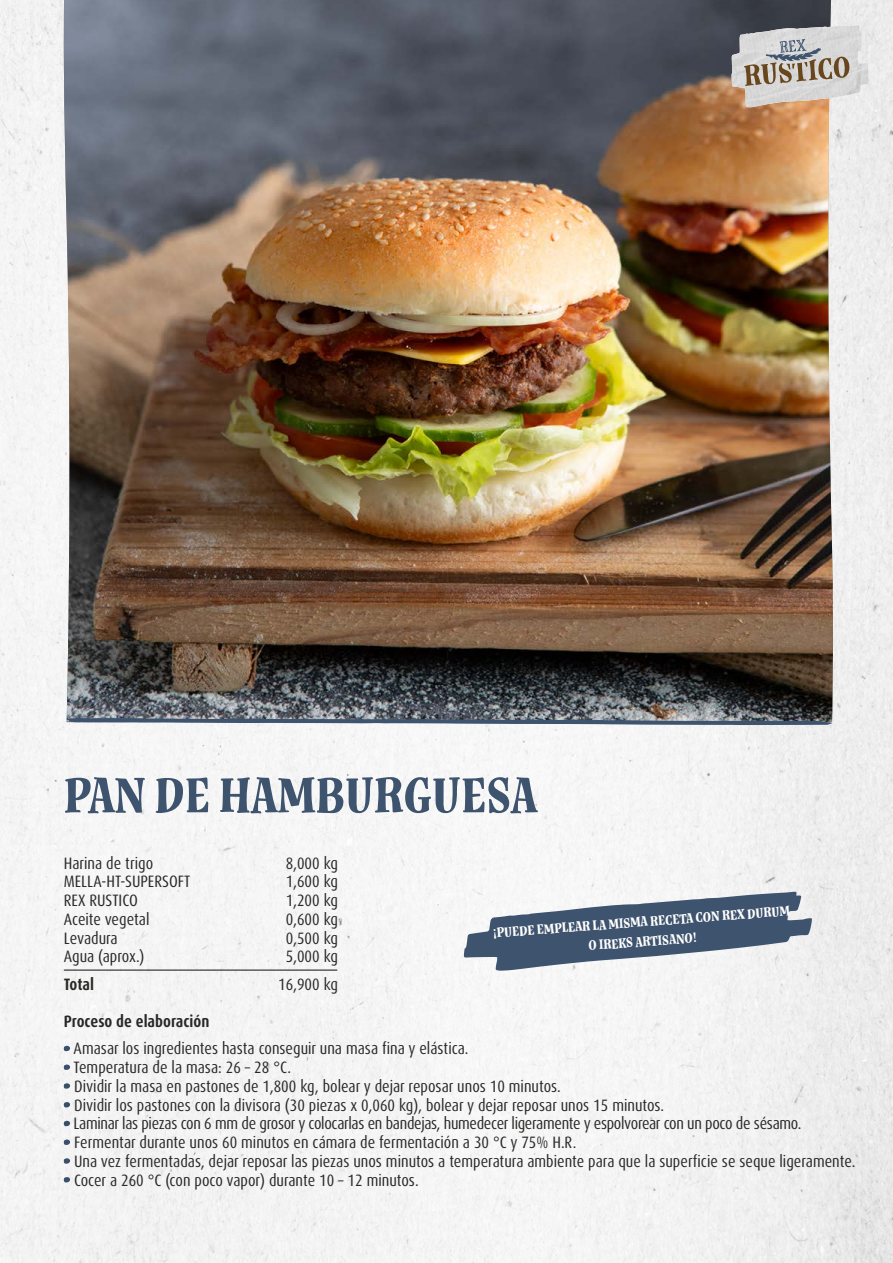
<style>
.page{position:relative;width:893px;height:1263px;background:#fff}
.page>*{position:absolute;margin:0;border:0;box-sizing:border-box;transform-origin:0 0}
.t1{font:60px "Limon Bold Marker";color:#3e536e}
.t2{font:condensed 16.5px/18.8px "Dax Pro";color:#282827}
.t3{font:16.5px/19.8px "Limon Bold Marker";color:#fff;text-align:center}
.t4{font:700 condensed 16.5px "Dax Pro";color:#282827}
</style>
<div class="page">
<img style="left:0;top:0;width:893px;height:1263px">
<hr style="left:64px;top:969px;width:273px;height:2px;background:#282827">
<img style="left:63px;top:0;width:771px;height:722px">
<svg style="left:66px;top:718px;width:766px;height:7px;background:#707d8d"></svg>
<svg style="left:64px;top:1046px;width:6px;height:5px"></svg>
<svg style="left:64px;top:1064px;width:6px;height:6px"></svg>
<svg style="left:64px;top:1083px;width:6px;height:6px"></svg>
<svg style="left:64px;top:1102px;width:6px;height:6px"></svg>
<svg style="left:64px;top:1121px;width:6px;height:5px"></svg>
<svg style="left:64px;top:1139px;width:6px;height:6px"></svg>
<svg style="left:64px;top:1158px;width:6px;height:6px"></svg>
<svg style="left:64px;top:1177px;width:6px;height:6px"></svg>
<svg style="left:464px;top:891px;width:348px;height:80px"></svg>
<svg style="left:732px;top:19px;width:136px;height:88px;background:#bab5b1"></svg>
<h1 class="t1" style="left:64px;top:761px;width:475px">PAN DE HAMBURGUESA</h1>
<p class="t2" style="left:64px;top:854px;width:91px">Harina de trigo</p>
<p class="t2" style="left:286px;top:854px;width:54px">8,000 kg</p>
<p class="t2" style="left:64px;top:872px;width:128px">MELLA-HT-SUPERSOFT</p>
<p class="t2" style="left:286px;top:872px;width:54px">1,600 kg</p>
<p class="t2" style="left:64px;top:891px;width:76px">REX RUSTICO</p>
<p class="t2" style="left:286px;top:891px;width:54px">1,200 kg</p>
<p class="t2" style="left:64px;top:910px;width:87px">Aceite vegetal</p>
<p class="t2" style="left:286px;top:910px;width:54px">0,600 kg</p>
<p class="t2" style="left:64px;top:928px;width:55px">Levadura</p>
<p class="t2" style="left:286px;top:928px;width:54px">0,500 kg</p>
<p class="t2" style="left:64px;top:947px;width:82px">Agua (aprox.)</p>
<p class="t2" style="left:286px;top:947px;width:54px">5,000 kg</p>
<p class="t4" style="left:64px;top:973px;width:32px">Total</p>
<p class="t2" style="left:278px;top:974px;width:61px">16,900 kg</p>
<p class="t4" style="left:64px;top:1011px;width:147px">Proceso de elaboración</p>
<p class="t2" style="left:73px;top:1039px;width:783px">Amasar los ingredientes hasta conseguir una masa fina y elástica.<br>Temperatura de la masa: 26 – 28 °C.<br>Dividir la masa en pastones de 1,800 kg, bolear y dejar reposar unos 10 minutos.<br>Dividir los pastones con la divisora (30 piezas x 0,060 kg), bolear y dejar reposar unos 15 minutos.<br>Laminar las piezas con 6 mm de grosor y colocarlas en bandejas, humedecer ligeramente y espolvorear con un poco de sésamo.<br>Fermentar durante unos 60 minutos en cámara de fermentación a 30 °C y 75% H.R.<br>Una vez fermentadas, dejar reposar las piezas unos minutos a temperatura ambiente para que la superficie se seque ligeramente.<br>Cocer a 260 °C (con poco vapor) durante 10 – 12 minutos.</p>
<p class="t3" style="left:492px;top:922px;width:300px;rotate:-4deg">¡PUEDE EMPLEAR LA MISMA RECETA CON REX DURUM<br>O IREKS ARTISANO!</p>
</div>
